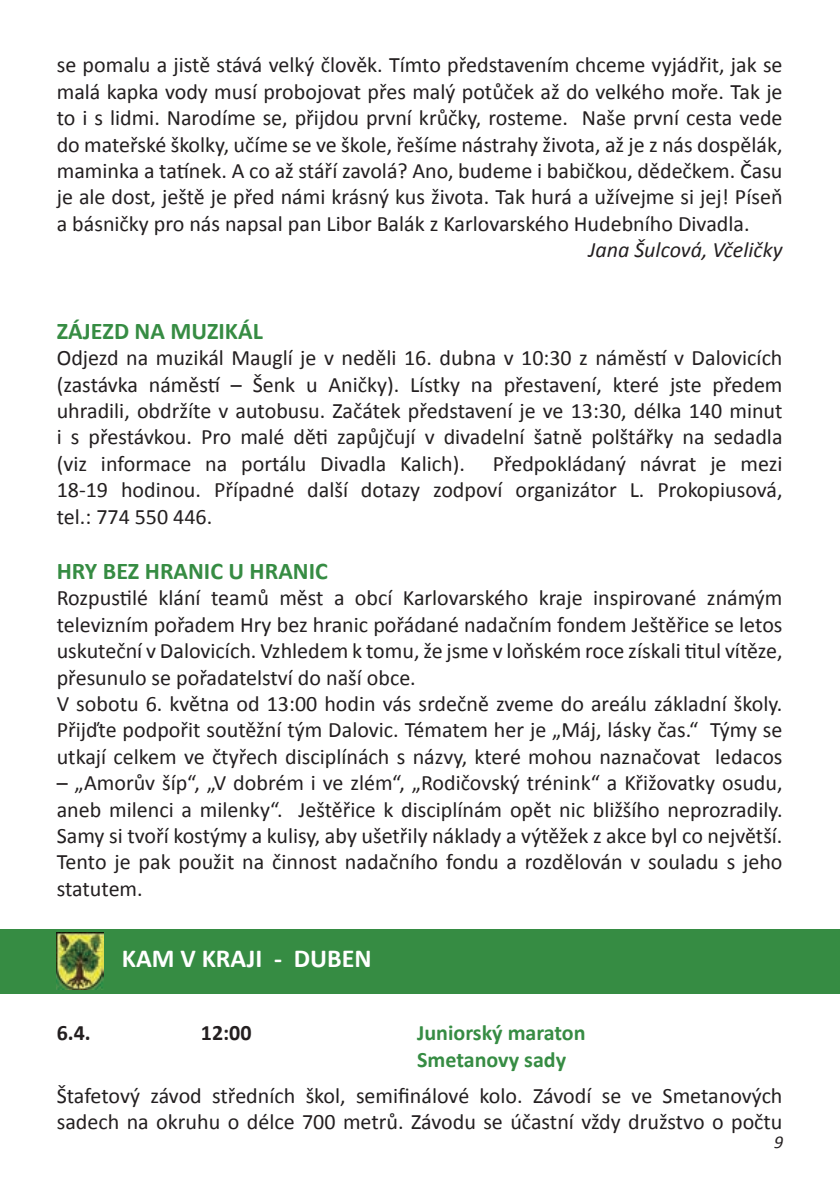
<style>
.page{position:relative;width:840px;height:1191px;background:#fff}
.page>*{position:absolute;margin:0;border:0;box-sizing:border-box;transform-origin:0 0}
.t1{font:700 26px "Calibri";color:#fff}
.t2{font:700 24px "Calibri";color:#368c43}
.t3{font:22px/26.4px "Calibri";color:#231f20;text-align:justify}
.t4{font:700 22px/26.4px "Calibri";color:#368c43}
.t5{font:italic 22px "Calibri";color:#231f20}
.t6{font:700 22px "Calibri";color:#231f20}
.t7{font:italic 18px "Calibri";color:#231f20}
</style>
<div class="page">
<div style="left:0;top:928px;width:839px;height:65px;background:#368c43"></div>
<img style="left:56px;top:933px;width:47px;height:56px">
<p class="t3" style="left:57px;top:52px;width:727px">se pomalu a jistě stává velký člověk. Tímto představením chceme vyjádřit, jak se malá kapka vody musí probojovat přes malý potůček až do velkého moře. Tak je to i s lidmi. Narodíme se, přijdou první krůčky, rosteme. Naše první cesta vede do mateřské školky, učíme se ve škole, řešíme nástrahy života, až je z nás dospělák, maminka a tatínek. A co až stáří zavolá? Ano, budeme i babičkou, dědečkem. Času je ale dost, ještě je před námi krásný kus života. Tak hurá a užívejme si jej! Píseň a básničky pro nás napsal pan Libor Balák z Karlovarského Hudebního Divadla.</p>
<p class="t5" style="left:588px;top:235px;width:195px">Jana Šulcová, Včeličky</p>
<p class="t2" style="left:57px;top:315px;width:207px">ZÁJEZD NA MUZIKÁL</p>
<p class="t3" style="left:57px;top:345px;width:727px">Odjezd na muzikál Mauglí je v neděli 16. dubna v 10:30 z náměstí v Dalovicích (zastávka náměstí – Šenk u Aničky). Lístky na přestavení, které jste předem uhradili, obdržíte v autobusu. Začátek představení je ve 13:30, délka 140 minut i s přestávkou. Pro malé děti zapůjčují v divadelní šatně polštářky na sedadla (viz informace na portálu Divadla Kalich).</p>
<p class="t3" style="left:57px;top:450px;width:727px;text-indent:435px">Předpokládaný návrat je mezi 18-19 hodinou. Případné další dotazy zodpoví organizátor L. Prokopiusová, tel.: 774 550 446.</p>
<p class="t2" style="left:57px;top:555px;width:272px">HRY BEZ HRANIC U HRANIC</p>
<p class="t3" style="left:57px;top:585px;width:727px;text-align:left">Rozpustilé klání teamů měst a obcí Karlovarského kraje inspirované známým televizním pořadem Hry bez hranic pořádané nadačním fondem Ještěřice se letos uskuteční v Dalovicích. Vzhledem k tomu, že jsme v loňském roce získali titul vítěze, přesunulo se pořadatelství do naší obce.<br>V sobotu 6. května od 13:00 hodin vás srdečně zveme do areálu základní školy.<br>Přijďte podpořit soutěžní tým Dalovic. Tématem her je „Máj, lásky čas.“ Týmy se utkají celkem ve čtyřech disciplínách s názvy, které mohou naznačovat ledacos</p>
<p class="t3" style="left:57px;top:769px;width:726px">– „Amorův šíp“, „V dobrém i ve zlém“, „Rodičovský trénink“ a Křižovatky osudu, aneb milenci a milenky“. Ještěřice k disciplínám opět nic bližšího neprozradily.<br>Samy si tvoří kostýmy a kulisy, aby ušetřily náklady a výtěžek z akce byl co největší.<br>Tento je pak použit na činnost nadačního fondu a rozdělován v souladu s jeho statutem.</p>
<p class="t1" style="left:122px;top:942px;width:251px">KAM V KRAJI - DUBEN</p>
<p class="t6" style="left:57px;top:1018px;width:36px">6.4.</p>
<p class="t6" style="left:201px;top:1018px;width:52px">12:00</p>
<p class="t4" style="left:417px;top:1019px;width:170px">Juniorský maraton<br>Smetanovy sady</p>
<p class="t3" style="left:57px;top:1082px;width:726px">Štafetový závod středních škol, semifinálové kolo. Závodí se ve Smetanových sadech na okruhu o délce 700 metrů. Závodu se účastní vždy družstvo o počtu</p>
<p class="t7" style="left:773px;top:1129px;width:11px">9</p>
</div>
